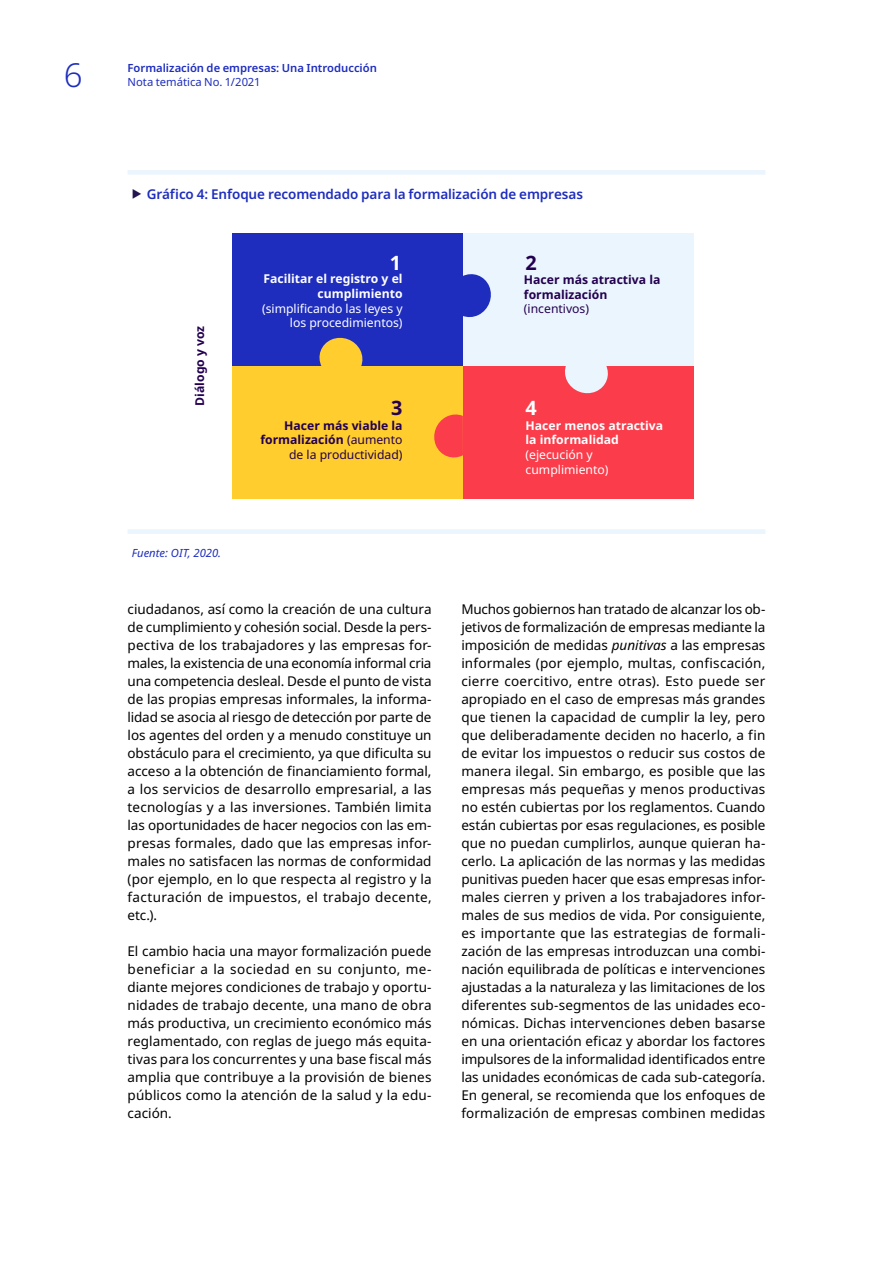
<style>
.page{position:relative;width:893px;height:1263px;background:#fff}
.page>*{position:absolute;margin:0;border:0;box-sizing:border-box;transform-origin:0 0}
.t1{font:300 33px "Noto Sans";color:#1e2dbe}
.t2{font:700 19.8px "Noto Sans";color:#fff}
.t3{font:700 19.8px "Noto Sans";color:#230050}
.Body_text{font:13.5px/18px "Noto Sans";letter-spacing:.01em;color:#000;text-align:justify}
.t4{font:600 13.5px "Noto Sans";letter-spacing:-.01em;color:#1e2dbe}
.t5{font:700 12.15px/14.5px "Noto Sans";color:#230050;text-align:right}
.t6{font:12.15px/14.5px "Noto Sans";color:#fff;text-align:right}
.t7{font:700 12.15px/14.5px "Noto Sans";color:#fff}
.t8{font:600 11.25px "Noto Sans";color:#1e2dbe}
.t9{font:11.25px "Noto Sans";color:#1e2dbe}
.Source{font:italic 11.25px "Noto Sans";color:#1e2dbe}
.s1{font-weight:700}
.s2{font-weight:400}
.s3{font-style:italic}
</style>
<div class="page">
<div style="left:128px;top:529px;width:637px;height:5px;background:#ebf5fd"></div>
<div style="left:128px;top:170px;width:637px;height:5px;background:#ebf5fd"></div>
<div style="left:233px;top:366px;width:230px;height:132px;background:#ffcd2d"></div>
<div style="left:463px;top:366px;width:230px;height:132px;background:#fa3c4b"></div>
<div style="left:233px;top:233px;width:230px;height:133px;background:#1e2dbe"></div>
<div style="left:463px;top:233px;width:230px;height:133px;background:#ebf5fd"></div>
<svg style="left:319px;top:337px;width:44px;height:29px"></svg>
<svg style="left:565px;top:366px;width:43px;height:28px"></svg>
<svg style="left:463px;top:274px;width:28px;height:44px"></svg>
<svg style="left:434px;top:414px;width:29px;height:44px"></svg>
<h1 class="t1" style="left:64px;top:52px;width:20px">6</h1>
<p class="t8" style="left:128px;top:60px;width:251px">Formalización de empresas: Una Introducción</p>
<p class="t9" style="left:128px;top:74px;width:135px">Nota temática No. 1/2021</p>
<p class="t4" style="left:147px;top:184px;width:438px">Gráfico 4: Enfoque recomendado para la formalización de empresas</p>
<p class="t5" style="left:193px;top:406px;width:82px;rotate:-90deg">Diálogo y voz</p>
<p class="Source" style="left:132px;top:544px;width:91px">Fuente: OIT, 2020.</p>
<p class="t2" style="left:390px;top:249px;width:13px">1</p>
<p class="t6" style="left:262px;top:272px;width:142px"><span class="s1">Facilitar el registro y el cumplimiento </span>(simplificando las leyes y los procedimientos)</p>
<p class="t3" style="left:391px;top:393px;width:13px">3</p>
<p class="t5" style="left:260px;top:418px;width:144px">Hacer más viable la formalización <span class="s2">(aumento de la productividad)</span></p>
<p class="Body_text" style="left:128px;top:600px;width:306px">ciudadanos, así como la creación de una cultura de cumplimiento y cohesión social. Desde la pers&shy;pectiva de los trabajadores y las empresas for&shy;males, la existencia de una economía informal cria una competencia desleal. Desde el punto de vista de las propias empresas informales, la informa&shy;lidad se asocia al riesgo de detección por parte de los agentes del orden y a menudo constituye un obstáculo para el crecimiento, ya que dificulta su acceso a la obtención de financiamiento formal, a los servicios de desarrollo empresarial, a las tecnologías y a las inversiones. También limita las oportunidades de hacer negocios con las em&shy;presas formales, dado que las empresas infor&shy;males no satisfacen las normas de conformidad (por ejemplo, en lo que respecta al registro y la facturación de impuestos, el trabajo decente, etc.).</p>
<p class="Body_text" style="left:128px;top:942px;width:306px">El cambio hacia una mayor formalización puede beneficiar a la sociedad en su conjunto, me&shy;diante mejores condiciones de trabajo y oportu&shy;nidades de trabajo decente, una mano de obra más productiva, un crecimiento económico más reglamentado, con reglas de juego más equita&shy;tivas para los concurrentes y una base fiscal más amplia que contribuye a la provisión de bienes públicos como la atención de la salud y la edu&shy;cación.</p>
<p class="t3" style="left:526px;top:249px;width:13px">2</p>
<p class="t5" style="left:524px;top:273px;width:138px;text-align:left">Hacer más atractiva la formalización <span class="s2">(incentivos)</span></p>
<p class="t2" style="left:526px;top:394px;width:13px">4</p>
<p class="t7" style="left:526px;top:418px;width:139px">Hacer menos atractiva la informalidad <span class="s2">(ejecución y cumplimiento)</span></p>
<p class="Body_text" style="left:461px;top:600px;width:306px">Muchos gobiernos han tratado de alcanzar los ob&shy;jetivos de formalización de empresas mediante la imposición de medidas <span class="s3">punitivas</span> a las empresas informales (por ejemplo, multas, confiscación, cierre coercitivo, entre otras). Esto puede ser apropiado en el caso de empresas más grandes que tienen la capacidad de cumplir la ley, pero que deliberadamente deciden no hacerlo, a fin de evitar los impuestos o reducir sus costos de manera ilegal. Sin embargo, es posible que las empresas más pequeñas y menos productivas no estén cubiertas por los reglamentos. Cuando están cubiertas por esas regulaciones, es posible que no puedan cumplirlos, aunque quieran ha&shy;cerlo. La aplicación de las normas y las medidas punitivas pueden hacer que esas empresas infor&shy;males cierren y priven a los trabajadores infor&shy;males de sus medios de vida. Por consiguiente, es importante que las estrategias de formali&shy;zación de las empresas introduzcan una combi&shy;nación equilibrada de políticas e intervenciones ajustadas a la naturaleza y las limitaciones de los diferentes sub-segmentos de las unidades eco&shy;nómicas. Dichas intervenciones deben basarse en una orientación eficaz y abordar los factores impulsores de la informalidad identificados entre las unidades económicas de cada sub-categoría.<br>En general, se recomienda que los enfoques de formalización de empresas combinen medidas</p>
</div>
